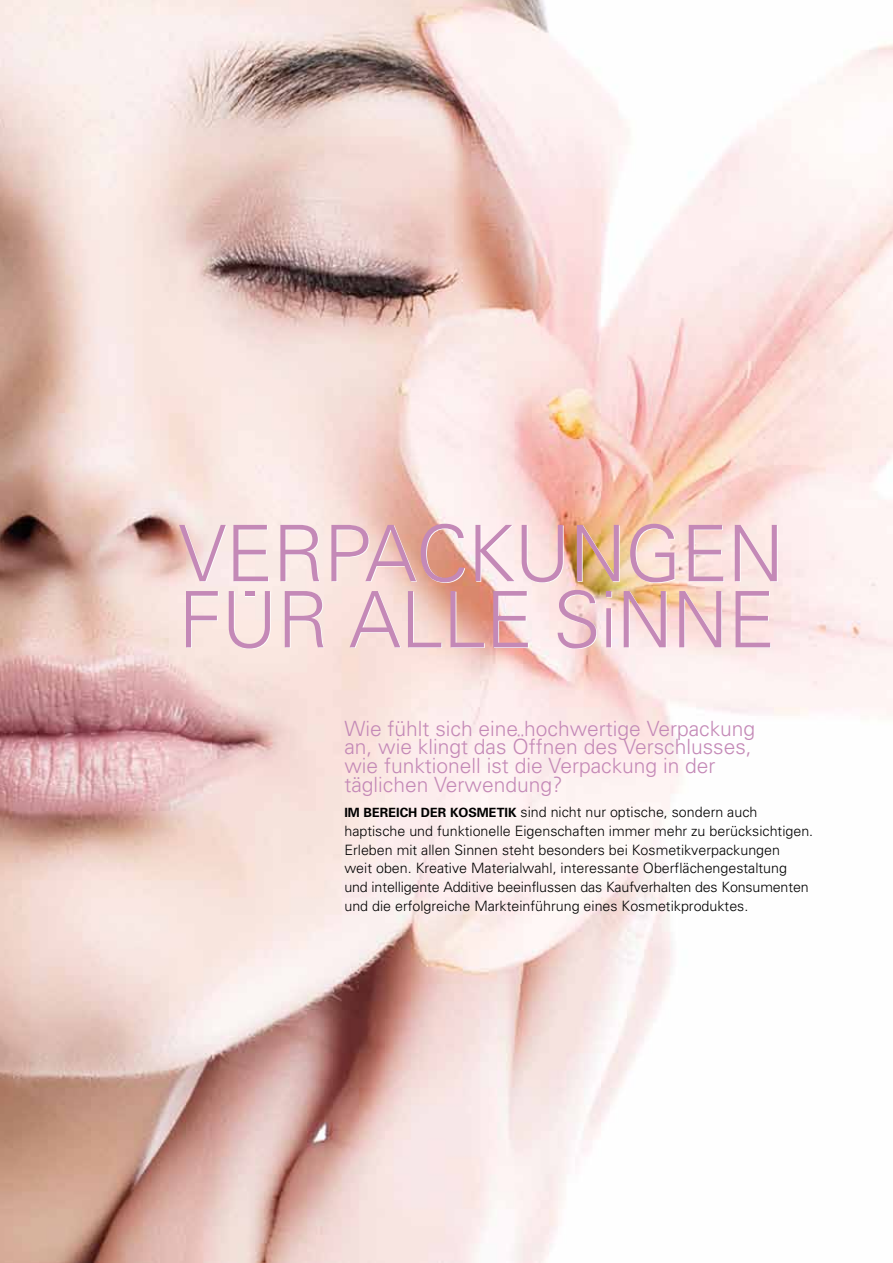
<style>
.page{position:relative;width:893px;height:1263px;background:#fff}
.page>*{position:absolute;margin:0;border:0;box-sizing:border-box;transform-origin:0 0}
.t1{font:300 78px/66.2px "Univers";letter-spacing:-.01em;color:#c489b7}
.t2{font:300 21px/18.8px "Univers";color:#c489b7}
.t3{font:300 14.25px/18.8px "Univers";color:#000}
.s1{font-weight:700;font-size:12.75px}
</style>
<div class="page">
<img style="left:0;top:0;width:893px;height:1263px">
<div style="left:246px;top:591px;width:9px;height:5px;background:#c489b7"></div>
<div style="left:245px;top:591px;width:9px;height:5px;background:#c489b7"></div>
<h1 class="t1" style="left:179px;top:518px;width:607px">Verpackungen fur alle Sinne</h1>
<h2 class="t2" style="left:344px;top:718px;width:412px">Wie fühlt sich eine hochwertige Verpackung an, wie klingt das Öffnen des Verschlusses, wie funktionell ist die Verpackung in der täglichen Verwendung?</h2>
<p class="t3" style="left:344px;top:802px;width:470px"><span class="s1">IM BEREICH DER KOSMETIK</span> sind nicht nur optische, sondern auch haptische und funktionelle Eigenschaften immer mehr zu berücksichtigen.<br>Erleben mit allen Sinnen steht besonders bei Kosmetikverpackungen<br>weit oben. Kreative Materialwahl, interessante Oberflächengestaltung und intelligente Additive beeinflussen das Kaufverhalten des Konsumenten und die erfolgreiche Markteinführung eines Kosmetikproduktes.</p>
</div>
